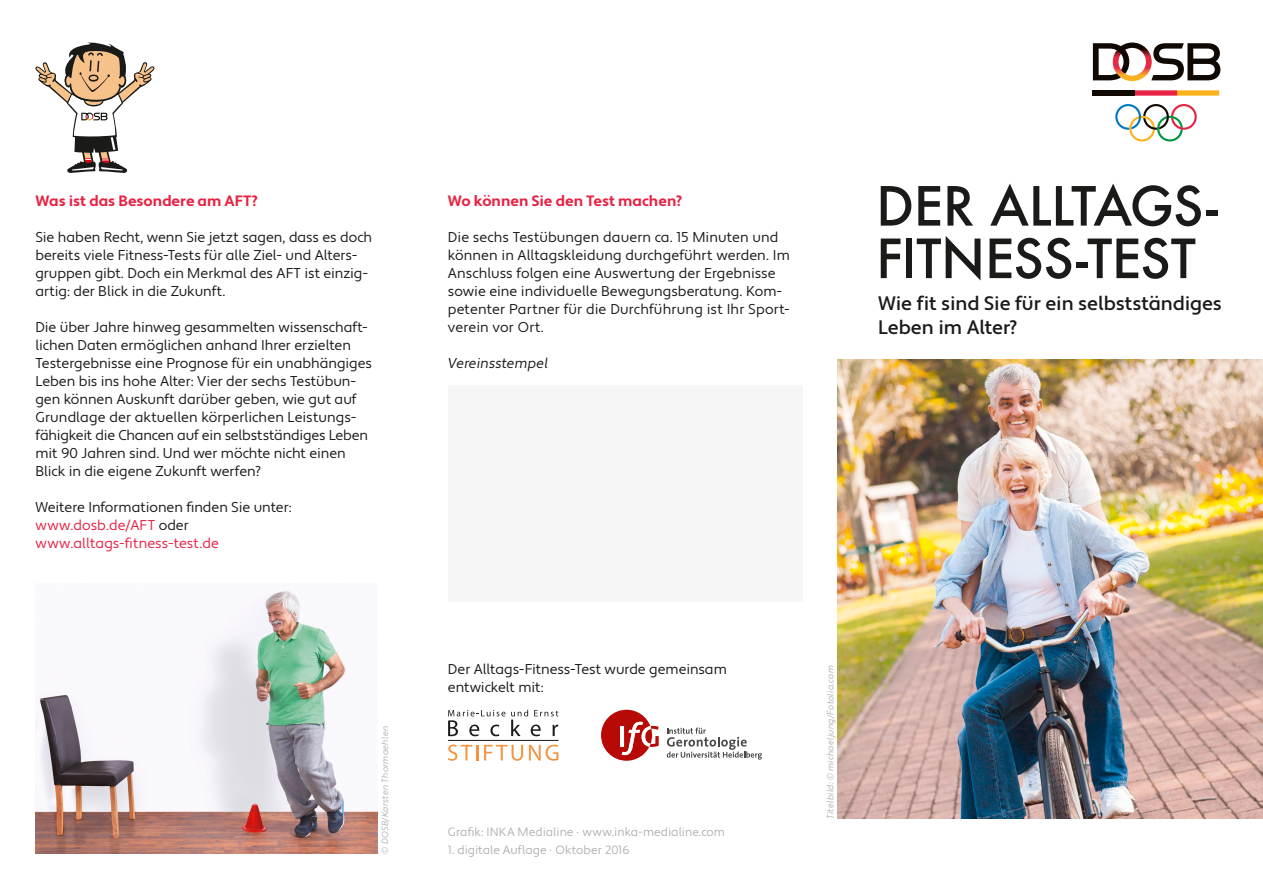
<style>
.page{position:relative;width:1263px;height:893px;background:#fff}
.page>*{position:absolute;margin:0;border:0;box-sizing:border-box;transform-origin:0 0}
.t1{font:500 52.5px/52.5px "Futura ND";letter-spacing:-.015em;color:#1a1a18}
.t2{font:500 19.5px/24px "Apertura";letter-spacing:-.005em;color:#1a1a18}
.t3{font:700 15px "Apertura";letter-spacing:-.005em;color:#e62343}
.t4{font:14.25px/18px "Apertura";letter-spacing:-.005em;color:#1a1a18}
.t5{font:14.25px/18px "Apertura";color:#e62343}
.t6{font:14.25px "Apertura Obliq";letter-spacing:-.005em;color:#1a1a18}
.t7{font:12px "Apertura";color:#b1b2b3}
.t8{font:9px "Apertura Obliq";letter-spacing:.01em;color:#b1b2b3}
.s1{color:#1a1a18}
</style>
<div class="page">
<img style="left:35px;top:591px;width:342px;height:263px">
<img style="left:838px;top:359px;width:425px;height:460px">
<svg style="left:1115px;top:104px;width:82px;height:38px"></svg>
<svg style="left:1135px;top:90px;width:84px;height:6px"></svg>
<div style="left:1093px;top:90px;width:42px;height:6px;background:#0f0803"></div>
<svg style="left:1093px;top:43px;width:127px;height:38px"></svg>
<div style="left:448px;top:386px;width:354px;height:216px;background:#f6f6f6"></div>
<svg style="left:35px;top:43px;width:119px;height:130px"></svg>
<svg style="left:667px;top:727px;width:95px;height:33px"></svg>
<svg style="left:601px;top:710px;width:58px;height:51px"></svg>
<svg style="left:448px;top:710px;width:57px;height:26px"></svg>
<svg style="left:511px;top:710px;width:47px;height:26px"></svg>
<svg style="left:448px;top:745px;width:30px;height:16px"></svg>
<svg style="left:484px;top:745px;width:39px;height:16px"></svg>
<svg style="left:529px;top:745px;width:29px;height:16px"></svg>
<hr style="left:448px;top:740px;width:110px;height:1px;background:#1a1a18">
<p class="t3" style="left:35px;top:191px;width:224px">Was ist das Besondere am AFT?</p>
<p class="t4" style="left:35px;top:228px;width:338px">Sie haben Recht, wenn Sie jetzt sagen, dass es doch bereits viele Fitness-Tests für alle Ziel- und Alters&shy;gruppen gibt. Doch ein Merkmal des AFT ist einzig&shy;artig: der Blick in die Zukunft.</p>
<p class="t4" style="left:35px;top:318px;width:338px">Die über Jahre hinweg gesammelten wissenschaft&shy;lichen Daten ermöglichen anhand Ihrer erzielten Testergebnisse eine Prognose für ein unabhängiges Leben bis ins hohe Alter: Vier der sechs Testübun&shy;gen können Auskunft darüber geben, wie gut auf Grundlage der aktuellen körperlichen Leistungs&shy;fähigkeit die Chancen auf ein selbstständiges Leben mit 90 Jahren sind. Und wer möchte nicht einen Blick in die eigene Zukunft werfen?</p>
<p class="t5" style="left:35px;top:498px;width:258px"><span class="s1">Weitere Informationen finden Sie unter: </span>www.dosb.de/AFT <span class="s1">oder </span>www.alltags-fitness-test.de</p>
<p class="t8" style="left:379px;top:854px;width:129px;rotate:-90deg">© DOSB/Karsten Thormaehlen</p>
<p class="t3" style="left:448px;top:191px;width:236px">Wo können Sie den Test machen?</p>
<p class="t4" style="left:448px;top:228px;width:343px">Die sechs Testübungen dauern ca. 15 Minuten und können in Alltagskleidung durchgeführt werden. Im Anschluss folgen eine Auswertung der Ergebnisse sowie eine individuelle Bewegungsberatung. Kom&shy;petenter Partner für die Durchführung ist Ihr Sport&shy;verein vor Ort.</p>
<p class="t6" style="left:448px;top:354px;width:102px">Vereinsstempel</p>
<h1 class="t1" style="left:876px;top:180px;width:343px">DER ALLTAGS-<br>FITNESS-TEST</h1>
<h2 class="t2" style="left:878px;top:292px;width:345px">Wie fit sind Sie für ein selbstständiges<br>Leben im Alter?</h2>
<p class="t4" style="left:448px;top:660px;width:280px">Der Alltags-Fitness-Test wurde gemeinsam entwickelt mit:</p>
<p class="t7" style="left:448px;top:824px;width:279px">Grafik: INKA Medialine · www.inka-medialine.com</p>
<p class="t7" style="left:448px;top:842px;width:183px">1. digitale Auflage · Oktober 2016</p>
<p class="t8" style="left:825px;top:819px;width:155px;rotate:-90deg">Titelbild: © michaeljung/Fotolia.com</p>
</div>
